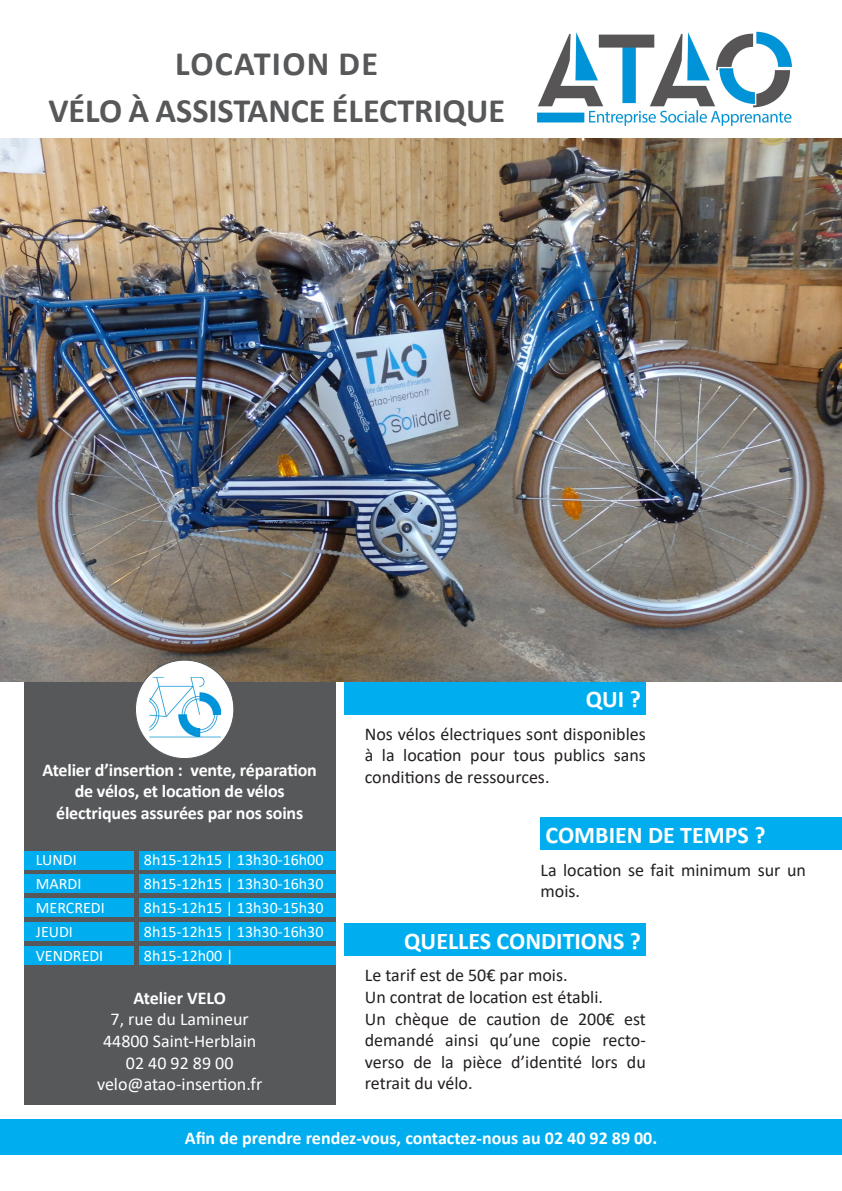
<style>
.page{position:relative;width:842px;height:1191px;background:#fff}
.page>*{position:absolute;margin:0;border:0;box-sizing:border-box;transform-origin:0 0}
.t1{font:700 34.2px "Calibri";color:#57585a}
.t2{font:700 34.2px "Calibri";letter-spacing:.04em;color:#57585a}
.t3{font:700 24px "Calibri";color:#fff}
.t4{font:18px/21.6px "Calibri";color:#231f20;text-align:justify}
.t5{font:700 18px/21.6px "Calibri";letter-spacing:-.01em;color:#fff;text-align:center}
.t6{font:18px "Calibri";color:#fff}
.t7{font:16px "Calibri";color:#fff}
</style>
<div class="page">
<div style="left:24px;top:602px;width:311px;height:502px;background:#57585a"></div>
<img style="left:536px;top:31px;width:256px;height:95px">
<div style="left:24px;top:851px;width:110px;height:18px;background:#00aeef"></div>
<div style="left:139px;top:851px;width:196px;height:18px;background:#00aeef"></div>
<div style="left:24px;top:875px;width:110px;height:18px;background:#00aeef"></div>
<div style="left:139px;top:875px;width:196px;height:18px;background:#00aeef"></div>
<div style="left:24px;top:898px;width:110px;height:19px;background:#00aeef"></div>
<div style="left:139px;top:898px;width:196px;height:19px;background:#00aeef"></div>
<div style="left:24px;top:922px;width:110px;height:18px;background:#00aeef"></div>
<div style="left:139px;top:922px;width:196px;height:18px;background:#00aeef"></div>
<div style="left:24px;top:946px;width:110px;height:18px;background:#00aeef"></div>
<div style="left:139px;top:946px;width:196px;height:18px;background:#00aeef"></div>
<div style="left:344px;top:682px;width:302px;height:32px;background:#00aeef"></div>
<div style="left:540px;top:817px;width:302px;height:33px;background:#00aeef"></div>
<div style="left:344px;top:923px;width:302px;height:33px;background:#00aeef"></div>
<div style="left:0;top:1119px;width:842px;height:36px;background:#00aeef"></div>
<img style="left:0;top:138px;width:842px;height:544px">
<div style="left:135px;top:660px;width:99px;height:98px;background:#fff;border-radius:50%"></div>
<img style="left:149px;top:677px;width:72px;height:61px">
<p class="t2" style="left:175px;top:39px;width:204px">LOCATION DE</p>
<p class="t1" style="left:48px;top:87px;width:458px">VÉLO À ASSISTANCE ÉLECTRIQUE</p>
<p class="t3" style="left:586px;top:682px;width:57px">QUI ?</p>
<p class="t5" style="left:43px;top:758px;width:276px">Atelier d’insertion : vente, réparation de vélos, et location de vélos électriques assurées par nos soins</p>
<p class="t7" style="left:36px;top:848px;width:42px">LUNDI</p>
<p class="t7" style="left:144px;top:848px;width:181px">8h15-12h15 | 13h30-16h00</p>
<p class="t7" style="left:36px;top:872px;width:47px">MARDI</p>
<p class="t7" style="left:144px;top:872px;width:181px">8h15-12h15 | 13h30-16h30</p>
<p class="t7" style="left:36px;top:896px;width:70px">MERCREDI</p>
<p class="t7" style="left:144px;top:896px;width:181px">8h15-12h15 | 13h30-15h30</p>
<p class="t7" style="left:36px;top:920px;width:39px">JEUDI</p>
<p class="t7" style="left:144px;top:920px;width:181px">8h15-12h15 | 13h30-16h30</p>
<p class="t7" style="left:36px;top:944px;width:69px">VENDREDI</p>
<p class="t7" style="left:144px;top:944px;width:91px">8h15-12h00 |</p>
<p class="t5" style="left:133px;top:986px;width:94px">Atelier VELO</p>
<p class="t6" style="left:111px;top:1007px;width:140px">7, rue du Lamineur</p>
<p class="t6" style="left:103px;top:1028px;width:155px">44800 Saint-Herblain</p>
<p class="t6" style="left:126px;top:1050px;width:109px">02 40 92 89 00</p>
<p class="t6" style="left:97px;top:1071px;width:167px">velo@atao-insertion.fr</p>
<p class="t4" style="left:365px;top:722px;width:283px">Nos vélos électriques sont disponibles à la location pour tous publics sans conditions de ressources.</p>
<p class="t3" style="left:545px;top:818px;width:222px">COMBIEN DE TEMPS ?</p>
<p class="t4" style="left:540px;top:858px;width:267px">La location se fait minimum sur un mois.</p>
<p class="t3" style="left:404px;top:923px;width:238px">QUELLES CONDITIONS ?</p>
<p class="t4" style="left:365px;top:964px;width:204px">Le tarif est de 50€ par mois.</p>
<p class="t4" style="left:365px;top:985px;width:240px">Un contrat de location est établi.</p>
<p class="t4" style="left:365px;top:1007px;width:283px">Un chèque de caution de 200€ est demandé ainsi qu’une copie recto&shy;verso de la pièce d’identité lors du retrait du vélo.</p>
<p class="t5" style="left:185px;top:1126px;width:474px">Afin de prendre rendez-vous, contactez-nous au 02 40 92 89 00.</p>
</div>
